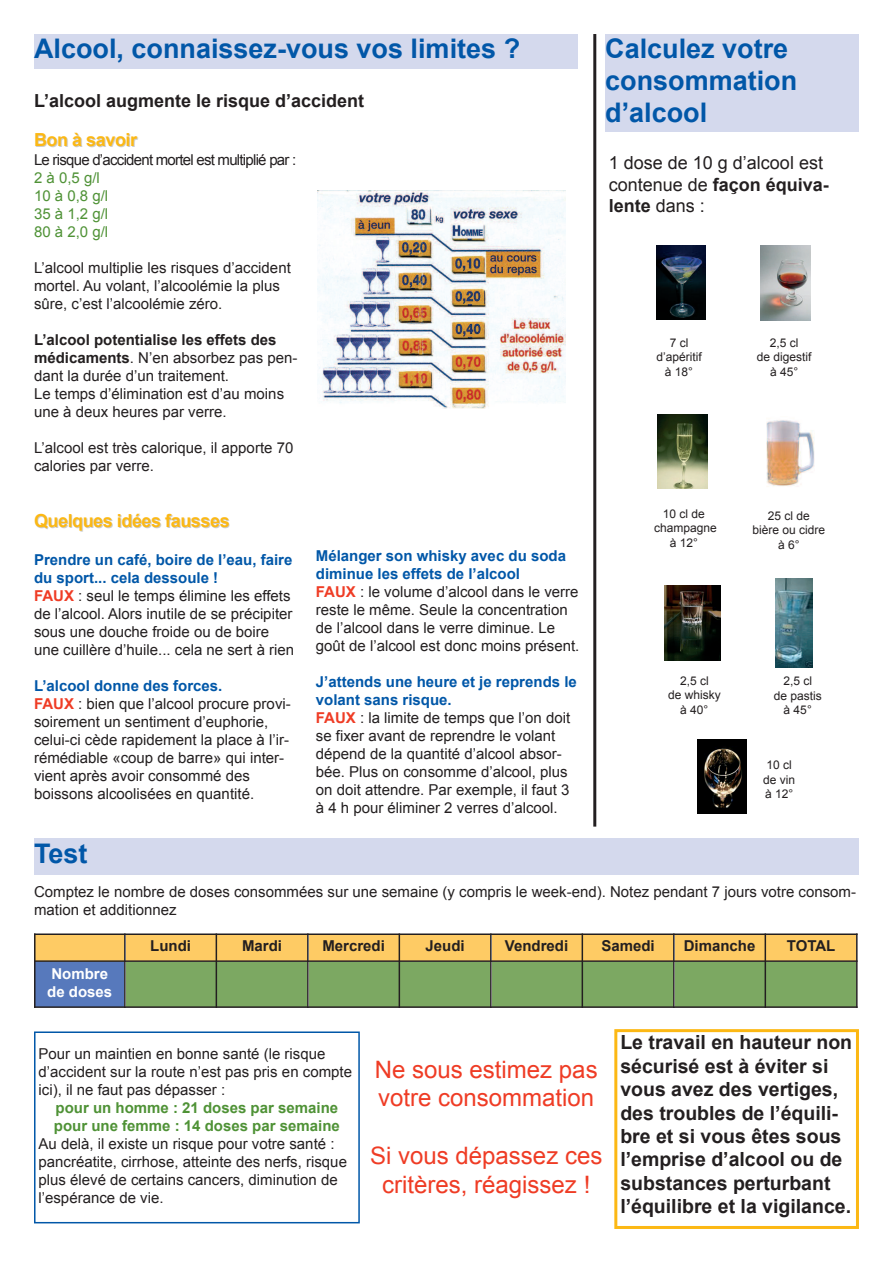
<style>
.page{position:relative;width:893px;height:1263px;background:#fff}
.page>*{position:absolute;margin:0;border:0;box-sizing:border-box;transform-origin:0 0}
.t1{font:700 27px/32.4px "Arial";color:#0157a8}
.t2{font:24px/28.8px "Arial";color:#ef3c25}
.t3{font:700 19.5px/23.4px "Arial";color:#231f20}
.t4{font:18px/21.6px "Arial";color:#231f20}
.t5{font:700 18px "Arial";color:#231f20}
.t6{font:700 18px "Arial";letter-spacing:-.025em;color:#fcb814}
.t7{font:15px/18px "Arial";color:#231f20}
.t8{font:700 15px/18px "Arial";color:#4f9236}
.t9{font:700 15px "Arial";color:#231f20}
.t10{font:15px "Arial";letter-spacing:-.05em;color:#231f20}
.t11{font:15px/18px "Arial";color:#4f9236}
.t12{font:700 15px/18px "Arial";color:#fff}
.t13{font:12px/14.4px "Arial";color:#231f20;text-align:center}
.s1{font-weight:700}
.s2{font-weight:700;color:#0157a8}
.s3{font-weight:700;color:#ef3c25}
</style>
<div class="page">
<div style="left:34px;top:34px;width:544px;height:34px;background:#d4d9ed"></div>
<img style="left:317px;top:190px;width:249px;height:218px">
<div style="left:605px;top:34px;width:254px;height:98px;background:#d4d9ed"></div>
<img style="left:656px;top:246px;width:50px;height:74px">
<img style="left:760px;top:246px;width:50px;height:74px">
<img style="left:657px;top:415px;width:50px;height:74px">
<img style="left:767px;top:420px;width:47px;height:67px">
<img style="left:664px;top:586px;width:56px;height:74px">
<img style="left:776px;top:578px;width:36px;height:90px">
<img style="left:697px;top:739px;width:50px;height:74px">
<div style="left:34px;top:838px;width:825px;height:36px;background:#d4d9ed"></div>
<div style="left:36px;top:935px;width:88px;height:25px;background:#fecb64"></div>
<div style="left:126px;top:935px;width:90px;height:25px;background:#fecb64"></div>
<div style="left:217px;top:935px;width:90px;height:25px;background:#fecb64"></div>
<div style="left:309px;top:935px;width:90px;height:25px;background:#fecb64"></div>
<div style="left:400px;top:935px;width:90px;height:25px;background:#fecb64"></div>
<div style="left:492px;top:935px;width:90px;height:25px;background:#fecb64"></div>
<div style="left:583px;top:935px;width:90px;height:25px;background:#fecb64"></div>
<div style="left:675px;top:935px;width:90px;height:25px;background:#fecb64"></div>
<div style="left:766px;top:935px;width:90px;height:25px;background:#fecb64"></div>
<div style="left:36px;top:962px;width:88px;height:44px;background:#5779bc"></div>
<div style="left:126px;top:962px;width:90px;height:44px;background:#7ca862"></div>
<div style="left:217px;top:962px;width:90px;height:44px;background:#7ca862"></div>
<div style="left:309px;top:962px;width:90px;height:44px;background:#7ca862"></div>
<div style="left:400px;top:962px;width:90px;height:44px;background:#7ca862"></div>
<div style="left:492px;top:962px;width:90px;height:44px;background:#7ca862"></div>
<div style="left:583px;top:962px;width:90px;height:44px;background:#7ca862"></div>
<div style="left:675px;top:962px;width:90px;height:44px;background:#7ca862"></div>
<div style="left:766px;top:962px;width:90px;height:44px;background:#7ca862"></div>
<hr style="left:34px;top:933px;width:2px;height:75px;background:#231f20">
<hr style="left:124px;top:933px;width:2px;height:75px;background:#231f20">
<hr style="left:216px;top:933px;width:1px;height:75px;background:#231f20">
<hr style="left:307px;top:933px;width:2px;height:75px;background:#231f20">
<hr style="left:399px;top:933px;width:1px;height:75px;background:#231f20">
<hr style="left:490px;top:933px;width:2px;height:75px;background:#231f20">
<hr style="left:582px;top:933px;width:1px;height:75px;background:#231f20">
<hr style="left:673px;top:933px;width:2px;height:75px;background:#231f20">
<hr style="left:765px;top:933px;width:1px;height:75px;background:#231f20">
<hr style="left:856px;top:933px;width:1px;height:75px;background:#231f20">
<hr style="left:34px;top:933px;width:823px;height:2px;background:#231f20">
<hr style="left:34px;top:960px;width:823px;height:2px;background:#231f20">
<hr style="left:34px;top:1006px;width:823px;height:2px;background:#231f20">
<div style="left:34px;top:1031px;width:326px;height:192px;border:2px solid #0157a8"></div>
<div style="left:614px;top:1029px;width:245px;height:200px;border:3px solid #fcb814"></div>
<hr style="left:593px;top:34px;width:3px;height:793px;background:#231f20">
<h1 class="t1" style="left:34px;top:32px;width:488px">Alcool, connaissez-vous vos limites ?</h1>
<p class="t5" style="left:34px;top:90px;width:332px">L’alcool augmente le risque d’accident</p>
<p class="t6" style="left:34px;top:130px;width:105px">Bon à savoir</p>
<p class="t10" style="left:34px;top:152px;width:264px">Le risque d’accident mortel est multiplié par :</p>
<p class="t11" style="left:34px;top:169px;width:76px">2 à 0,5 g/l<br>10 à 0,8 g/l<br>35 à 1,2 g/l<br>80 à 2,0 g/l</p>
<p class="t7" style="left:34px;top:259px;width:258px">L’alcool multiplie les risques d’accident mortel. Au volant, l’alcoolémie la plus sûre, c’est l’alcoolémie zéro.</p>
<p class="t7" style="left:34px;top:331px;width:265px"><span class="s1">L’alcool potentialise les effets des médicaments</span>. N’en absorbez pas pen&shy;dant la durée d’un traitement.<br>Le temps d’élimination est d’au moins une à deux heures par verre.</p>
<p class="t7" style="left:34px;top:439px;width:261px">L’alcool est très calorique, il apporte 70 calories par verre.</p>
<p class="t6" style="left:34px;top:511px;width:197px">Quelques idées fausses</p>
<p class="t7" style="left:34px;top:551px;width:262px"><span class="s2">Prendre un café, boire de l’eau, faire du sport... cela dessoule !<br></span><span class="s3">FAUX</span> : seul le temps élimine les effets de l’alcool. Alors inutile de se précipiter sous une douche froide ou de boire une cuillère d’huile... cela ne sert à rien</p>
<p class="t7" style="left:34px;top:677px;width:258px"><span class="s2">L’alcool donne des forces.<br></span><span class="s3">FAUX</span> : bien que l’alcool procure provi&shy;soirement un sentiment d’euphorie, celui-ci cède rapidement la place à l’ir&shy;rémédiable «coup de barre» qui inter&shy;vient après avoir consommé des boissons alcoolisées en quantité.</p>
<p class="t7" style="left:316px;top:547px;width:265px"><span class="s2">Mélanger son whisky avec du soda diminue les effets de l’alcool<br></span><span class="s3">FAUX</span> : le volume d’alcool dans le verre reste le même. Seule la concentration de l’alcool dans le verre diminue. Le goût de l’alcool est donc moins présent.</p>
<p class="t7" style="left:316px;top:673px;width:262px"><span class="s2">J’attends une heure et je reprends le volant sans risque.<br></span><span class="s3">FAUX</span> : la limite de temps que l’on doit se fixer avant de reprendre le volant dépend de la quantité d’alcool absor&shy;bée. Plus on consomme d’alcool, plus on doit attendre. Par exemple, il faut 3 à 4 h pour éliminer 2 verres d’alcool.</p>
<h1 class="t1" style="left:605px;top:32px;width:194px">Calculez votre consommation d’alcool</h1>
<p class="t4" style="left:609px;top:152px;width:221px">1 dose de 10 g d’alcool est contenue de <span class="s1">façon équiva&shy;lente</span> dans :</p>
<p class="t13" style="left:656px;top:336px;width:47px">7 cl d’apéritif à 18°</p>
<p class="t13" style="left:757px;top:336px;width:56px">2,5 cl<br>de digestif à 45°</p>
<p class="t13" style="left:654px;top:507px;width:64px">10 cl de champagne à 12°</p>
<p class="t13" style="left:753px;top:509px;width:74px">25 cl de<br>bière ou cidre à 6°</p>
<p class="t13" style="left:668px;top:674px;width:54px">2,5 cl<br>de whisky à 40°</p>
<p class="t13" style="left:774px;top:674px;width:50px">2,5 cl<br>de pastis à 45°</p>
<p class="t13" style="left:763px;top:758px;width:34px;text-align:left">10 cl de vin à 12°</p>
<h1 class="t1" style="left:34px;top:837px;width:55px">Test</h1>
<p class="t7" style="left:34px;top:883px;width:824px">Comptez le nombre de doses consommées sur une semaine (y compris le week-end). Notez pendant 7 jours votre consom&shy;mation et additionnez</p>
<p class="t9" style="left:150px;top:937px;width:42px">Lundi</p>
<p class="t9" style="left:242px;top:937px;width:42px">Mardi</p>
<p class="t9" style="left:322px;top:937px;width:64px">Mercredi</p>
<p class="t9" style="left:425px;top:937px;width:41px">Jeudi</p>
<p class="t9" style="left:505px;top:937px;width:65px">Vendredi</p>
<p class="t9" style="left:601px;top:937px;width:55px">Samedi</p>
<p class="t9" style="left:684px;top:937px;width:73px">Dimanche</p>
<p class="t9" style="left:787px;top:937px;width:50px">TOTAL</p>
<p class="t12" style="left:47px;top:965px;width:67px">Nombre de doses</p>
<p class="t7" style="left:39px;top:1045px;width:315px">Pour un maintien en bonne santé (le risque d’accident sur la route n’est pas pris en compte ici), il ne faut pas dépasser :</p>
<p class="t8" style="left:54px;top:1099px;width:287px">pour un homme : 21 doses par semaine pour une femme : 14 doses par semaine</p>
<p class="t7" style="left:38px;top:1135px;width:310px">Au delà, il existe un risque pour votre santé : pancréatite, cirrhose, atteinte des nerfs, risque plus élevé de certains cancers, diminution de l’espérance de vie.</p>
<h2 class="t2" style="left:375px;top:1055px;width:224px">Ne sous estimez pas votre consommation</h2>
<h2 class="t2" style="left:370px;top:1141px;width:234px;text-align:center">Si vous dépassez ces critères, réagissez !</h2>
<h3 class="t3" style="left:620px;top:1031px;width:233px">Le travail en hauteur non sécurisé est à éviter si vous avez des vertiges, des troubles de l’équili&shy;bre et si vous êtes sous l’emprise d’alcool ou de substances perturbant l’équilibre et la vigilance.</h3>
</div>
